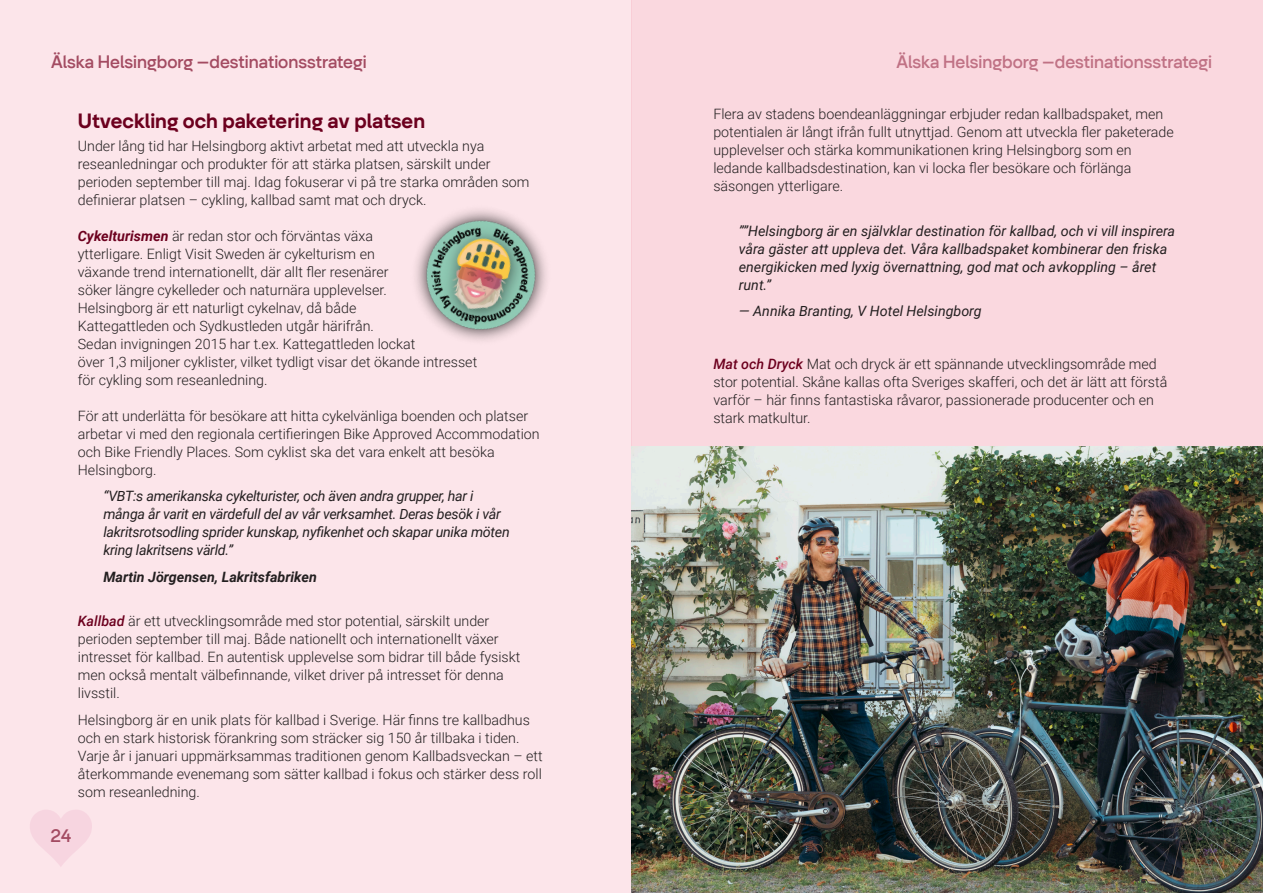
<style>
.page{position:relative;width:1263px;height:893px;background:#fff}
.page>*{position:absolute;margin:0;border:0;box-sizing:border-box;transform-origin:0 0}
.t1{font:700 21px "Helsingborg 06";color:#6c001e}
.t2{font:500 18px "Helsingborg Sans";color:#6c001e}
.Brödtext{font:300 14.25px/18px "Roboto";color:#231f20}
.Citat_Bröd{font:italic 14.25px/18px "Roboto";color:#231f20}
.Brödtext-2{font:italic 14.25px/18px "Roboto";letter-spacing:-.02em;color:#231f20}
.Brödtext-3{font:italic 700 14.25px "Roboto";color:#231f20}
.s1{font-weight:700;font-style:italic;color:#6c001e}
.s2{font-weight:500;font-style:italic;color:#6c001e}
</style>
<div class="page">
<div style="left:631px;top:0;width:632px;height:490px;background:#fad8df"></div>
<div style="left:0;top:0;width:631px;height:893px;background:#fce5ea"></div>
<img style="left:416px;top:210px;width:130px;height:131px">
<img style="left:631px;top:446px;width:632px;height:447px">
<p class="t2" style="left:51px;top:51px;width:317px">Älska Helsingborg –destinationsstrategi</p>
<p class="t2" style="left:896px;top:51px;width:317px">Älska Helsingborg –destinationsstrategi</p>
<p class="t1" style="left:78px;top:109px;width:349px">Utveckling och paketering av platsen</p>
<p class="Brödtext" style="left:78px;top:136px;width:453px">Under lång tid har Helsingborg aktivt arbetat med att utveckla nya reseanledningar och produkter för att stärka platsen, särskilt under perioden september till maj. Idag fokuserar vi på tre starka områden som definierar platsen – cykling, kallbad samt mat och dryck.</p>
<p class="Brödtext" style="left:78px;top:226px;width:401px"><span class="s1">Cykelturismen</span> är redan stor och förväntas växa<br>ytterligare. Enligt Visit Sweden är cykelturism en<br>växande trend internationellt, där allt fler resenärer<br>söker längre cykelleder och naturnära upplevelser.<br>Helsingborg är ett naturligt cykelnav, då både<br>Kattegattleden och Sydkustleden utgår härifrån.<br>Sedan invigningen 2015 har t.ex. Kattegattleden lockat<br>över 1,3 miljoner cyklister, vilket tydligt visar det ökande intresset för cykling som reseanledning.</p>
<p class="Brödtext" style="left:78px;top:406px;width:463px">För att underlätta för besökare att hitta cykelvänliga boenden och platser arbetar vi med den regionala certifieringen Bike Approved Accommodation och Bike Friendly Places. Som cyklist ska det vara enkelt att besöka Helsingborg.</p>
<p class="Brödtext-2" style="left:103px;top:487px;width:408px">“VBT:s amerikanska cykelturister, och även andra grupper, har i många år varit en värdefull del av vår verksamhet. Deras besök i vår lakritsrotsodling sprider kunskap, nyfikenhet och skapar unika möten kring lakritsens värld.”</p>
<p class="Brödtext-3" style="left:103px;top:567px;width:215px">Martin Jörgensen, Lakritsfabriken</p>
<p class="Brödtext" style="left:78px;top:612px;width:444px"><span class="s2">Kallbad</span> är ett utvecklingsområde med stor potential, särskilt under perioden september till maj. Både nationellt och internationellt växer intresset för kallbad. En autentisk upplevelse som bidrar till både fysiskt men också mentalt välbefinnande, vilket driver på intresset för denna livsstil.</p>
<p class="Brödtext" style="left:78px;top:710px;width:466px">Helsingborg är en unik plats för kallbad i Sverige. Här finns tre kallbadhus och en stark historisk förankring som sträcker sig 150 år tillbaka i tiden.<br>Varje år i januari uppmärksammas traditionen genom Kallbadsveckan – ett återkommande evenemang som sätter kallbad i fokus och stärker dess roll som reseanledning.</p>
<p class="t2" style="left:50px;top:825px;width:22px">24</p>
<p class="Brödtext" style="left:713px;top:105px;width:462px">Flera av stadens boendeanläggningar erbjuder redan kallbadspaket, men potentialen är långt ifrån fullt utnyttjad. Genom att utveckla fler paketerade upplevelser och stärka kommunikationen kring Helsingborg som en ledande kallbadsdestination, kan vi locka fler besökare och förlänga säsongen ytterligare.</p>
<p class="Citat_Bröd" style="left:739px;top:221px;width:438px">””Helsingborg är en självklar destination för kallbad, och vi vill inspirera våra gäster att uppleva det. Våra kallbadspaket kombinerar den friska energikicken med lyxig övernattning, god mat och avkoppling – året runt.”</p>
<p class="Citat_Bröd" style="left:739px;top:302px;width:244px">— Annika Branting, V Hotel Helsingborg</p>
<p class="Brödtext" style="left:713px;top:355px;width:455px"><span class="s2">Mat och Dryck</span> Mat och dryck är ett spännande utvecklingsområde med stor potential. Skåne kallas ofta Sveriges skafferi, och det är lätt att förstå varför – här finns fantastiska råvaror, passionerade producenter och en stark matkultur.</p>
</div>
